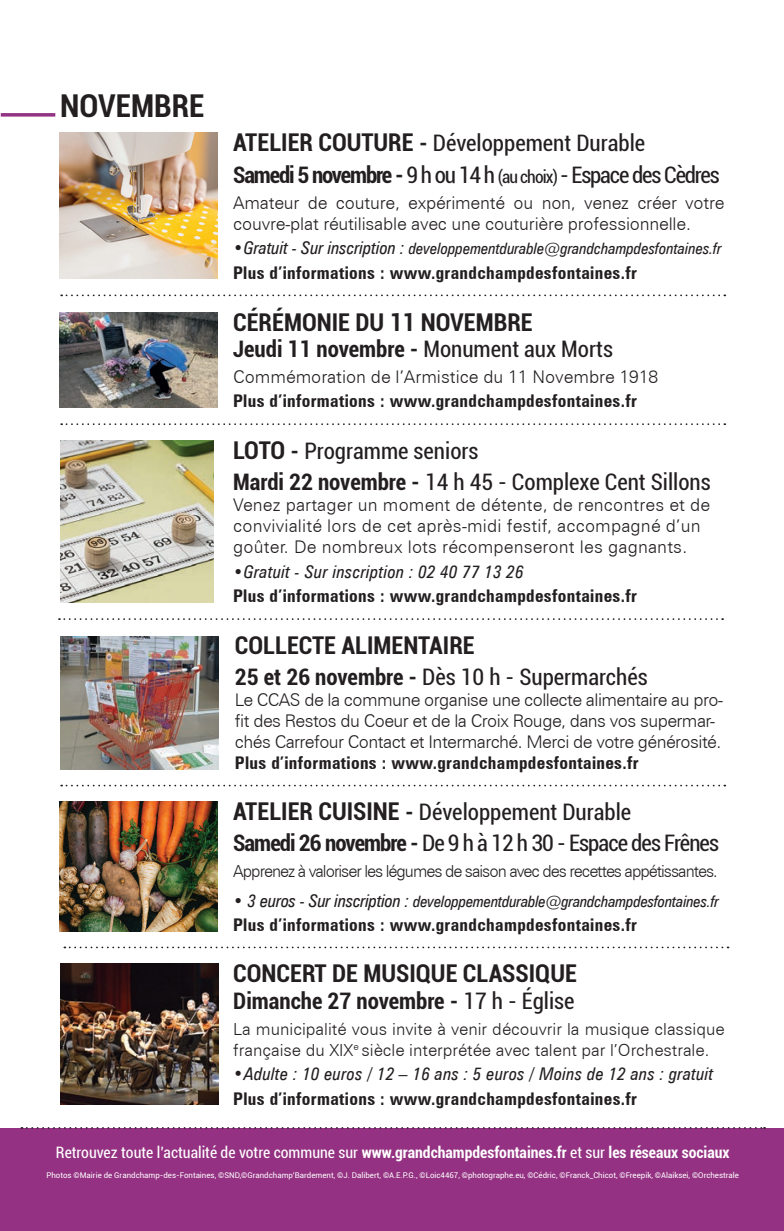
<style>
.page{position:relative;width:784px;height:1231px;background:#fff}
.page>*{position:absolute;margin:0;border:0;box-sizing:border-box;transform-origin:0 0}
.t1{font:700 condensed 31.5px "Roboto";color:#231f20}
.t2{font:700 condensed 24.5px "Roboto";color:#231f20}
.t3{font:condensed 22.75px/31.5px "Roboto";color:#231f20}
.t4{font:700 condensed 22.75px "Roboto";color:#231f20}
.t5{font:700 condensed 17.5px "Zurich BT";letter-spacing:.02em;color:#231f20}
.t6{font:300 17.5px/21px "Zurich BT";letter-spacing:-.03em;color:#231f20}
.t7{font:300 17.5px/21px "Zurich BT";letter-spacing:-.01em;color:#231f20}
.t8{font:300 17.5px/21px "Zurich BT";letter-spacing:.01em;color:#231f20}
.t9{font:italic condensed 17.5px "Zurich BT";letter-spacing:.02em;color:#231f20}
.t10{font:300 16.62px/21px "Zurich BT";color:#231f20}
.t11{font:300 16.62px "Zurich BT";letter-spacing:-.06em;color:#231f20}
.t12{font:italic condensed 15.75px "Zurich BT";letter-spacing:-.005em;color:#231f20}
.t13{font:condensed 15.75px "Roboto";color:#fff}
.t14{font:7.88px "Roboto";color:#fff}
.s1{font-weight:700;font-size:24.5px}
.s2{font-weight:700}
.s3{font-size:17.5px}
.s4{font-weight:400}
.s5{font-weight:900;font-style:normal;font-stretch:normal}
</style>
<div class="page">
<img style="left:60px;top:312px;width:157px;height:95px">
<svg style="left:61px;top:294px;width:664px;height:2px"></svg>
<svg style="left:61px;top:423px;width:664px;height:2px"></svg>
<img style="left:60px;top:963px;width:158px;height:141px">
<svg style="left:61px;top:784px;width:664px;height:2px"></svg>
<svg style="left:64px;top:946px;width:664px;height:2px"></svg>
<div style="left:0;top:1128px;width:784px;height:102px;background:#943182"></div>
<svg style="left:21px;top:1127px;width:744px;height:1px"></svg>
<svg style="left:1px;top:113px;width:54px;height:4px"></svg>
<img style="left:60px;top:133px;width:157px;height:145px">
<img style="left:60px;top:440px;width:153px;height:162px">
<svg style="left:59px;top:618px;width:664px;height:2px"></svg>
<img style="left:61px;top:636px;width:158px;height:133px">
<img style="left:60px;top:801px;width:157px;height:130px">
<p class="t1" style="left:60px;top:83px;width:146px">NOVEMBRE</p>
<p class="t3" style="left:233px;top:126px;width:488px"><span class="s1">ATELIER COUTURE</span> <span class="s2">-</span> Développement Durable<br><span class="s2">Samedi 5 novembre -</span> 9 h ou 14 h <span class="s3">(au choix)</span> - Espace des Cèdres</p>
<p class="t7" style="left:233px;top:192px;width:493px">Amateur de couture, expérimenté ou non, venez créer votre couvre-plat réutilisable avec une couturière professionnelle.</p>
<p class="t12" style="left:233px;top:239px;width:490px"><span class="s3">•Gratuit - Sur inscription :</span> developpementdurable@grandchampdesfontaines.fr</p>
<p class="t5" style="left:233px;top:262px;width:405px">Plus d’informations : www.grandchampdesfontaines.fr</p>
<p class="t2" style="left:233px;top:305px;width:301px">CÉRÉMONIE DU 11 NOVEMBRE</p>
<p class="t4" style="left:233px;top:333px;width:381px">Jeudi 11 novembre - <span class="s4">Monument aux Morts</span></p>
<p class="t7" style="left:233px;top:366px;width:427px">Commémoration de l’Armistice du 11 Novembre 1918</p>
<p class="t5" style="left:233px;top:390px;width:405px">Plus d’informations : www.grandchampdesfontaines.fr</p>
<p class="t3" style="left:233px;top:434px;width:479px"><span class="s1">LOTO</span> <span class="s2">-</span> Programme seniors<br><span class="s2">Mardi 22 novembre -</span> 14 h 45 - Complexe Cent Sillons</p>
<p class="t8" style="left:233px;top:494px;width:478px">Venez partager un moment de détente, de rencontres et de convivialité lors de cet après-midi festif, accompagné d’un goûter. De nombreux lots récompenseront les gagnants.</p>
<p class="t9" style="left:233px;top:561px;width:292px">•Gratuit - Sur inscription : 02 40 77 13 26</p>
<p class="t5" style="left:233px;top:585px;width:405px">Plus d’informations : www.grandchampdesfontaines.fr</p>
<p class="t2" style="left:235px;top:627px;width:241px">COLLECTE ALIMENTAIRE</p>
<p class="t3" style="left:235px;top:660px;width:414px"><span class="s2">25 et 26 novembre -</span> Dès 10 h - Supermarchés</p>
<p class="t6" style="left:235px;top:689px;width:490px">Le CCAS de la commune organise une collecte alimentaire au pro&shy;fit des Restos du Coeur et de la Croix Rouge, dans vos supermar&shy;chés Carrefour Contact et Intermarché. Merci de votre générosité.</p>
<p class="t5" style="left:235px;top:752px;width:405px">Plus d’informations : www.grandchampdesfontaines.fr</p>
<p class="t3" style="left:233px;top:795px;width:487px"><span class="s1">ATELIER CUISINE</span> <span class="s2">-</span> Développement Durable<br><span class="s2">Samedi 26 novembre -</span> De 9 h à 12 h 30 - Espace des Frênes</p>
<p class="t11" style="left:233px;top:861px;width:486px">Apprenez à valoriser les légumes de saison avec des recettes appétissantes.</p>
<p class="t12" style="left:233px;top:891px;width:487px"><span class="s3">• 3 euros - Sur inscription :</span> developpementdurable@grandchampdesfontaines.fr</p>
<p class="t5" style="left:233px;top:914px;width:405px">Plus d’informations : www.grandchampdesfontaines.fr</p>
<p class="t2" style="left:233px;top:956px;width:345px">CONCERT DE MUSIQUE CLASSIQUE</p>
<p class="t4" style="left:233px;top:984px;width:343px">Dimanche 27 novembre - <span class="s4">17 h - Église</span></p>
<p class="t10" style="left:233px;top:1017px;width:493px">La municipalité vous invite à venir découvrir la musique classique française du XIX<sup>e</sup> siècle interprétée avec talent par l’Orchestrale.</p>
<p class="t9" style="left:233px;top:1063px;width:482px"><span class="s5">•</span>Adulte : 10 euros / 12 – 16 ans : 5 euros / Moins de 12 ans : gratuit</p>
<p class="t5" style="left:233px;top:1087px;width:405px">Plus d’informations : www.grandchampdesfontaines.fr</p>
<p class="t13" style="left:56px;top:1140px;width:675px">Retrouvez toute l’actualité de votre commune sur <span class="s2">www.grandchampdesfontaines.fr</span> et sur <span class="s2">les réseaux sociaux</span></p>
<p class="t14" style="left:46px;top:1169px;width:694px">Photos ©Mairie de Grandchamp-des-Fontaines, ©SND,©Grandchamp’Bardement, ©J. Dalibert, ©A.E.P.G., ©Loic4467, ©photographe.eu, ©Cédric, ©Franck_Chicot, ©Freepik, ©Alaiksei, ©Orchestrale</p>
</div>
